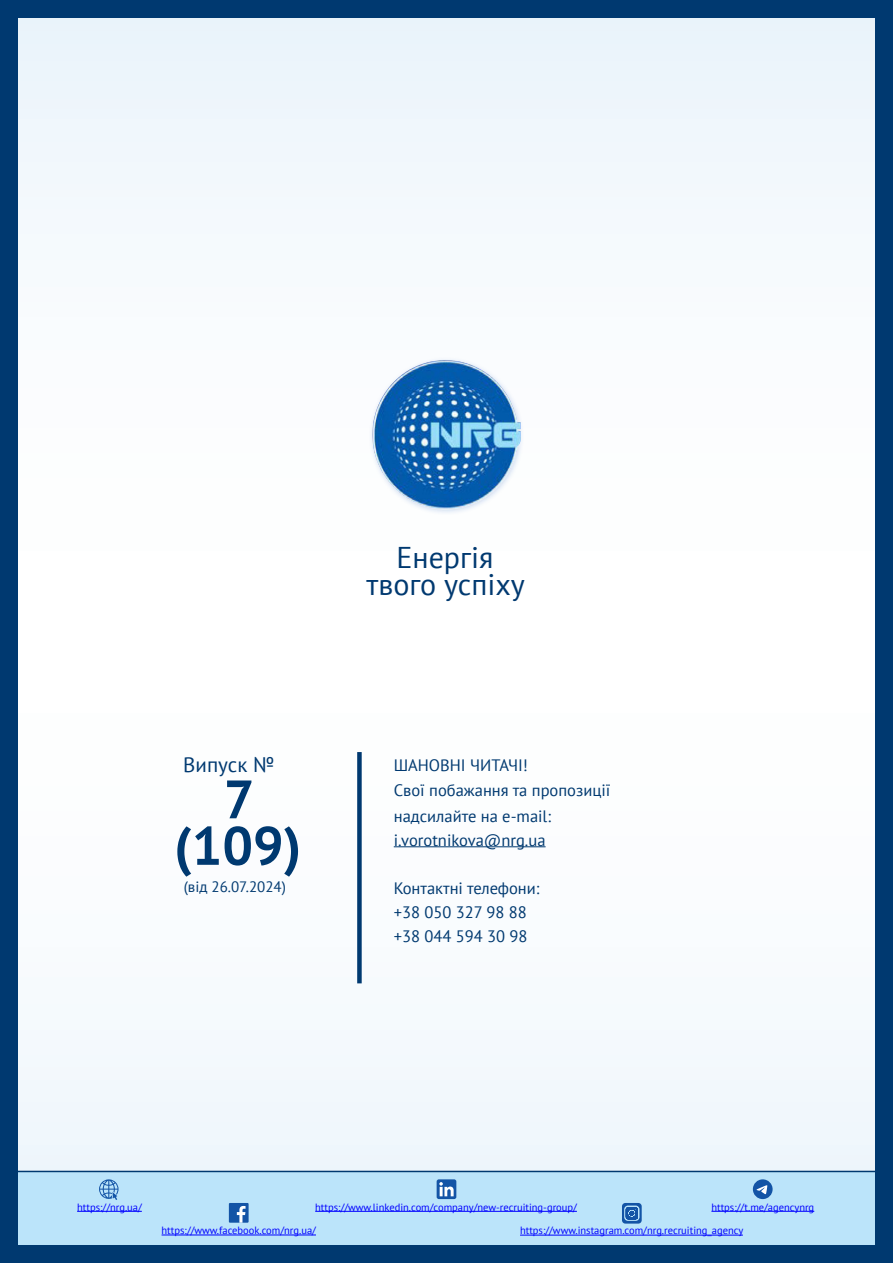
<style>
.page{position:relative;width:893px;height:1263px;background:#fff}
.page>*{position:absolute;margin:0;border:0;box-sizing:border-box;transform-origin:0 0}
.t1{font:700 54px "PT Sans";color:#003970}
.t2{font:30px "PT Sans";color:#003970}
.t3{font:21px "PT Sans";color:#003970}
.t4{font:16.5px "PT Sans";color:#003970}
.t5{font:15px "PT Sans";color:#003970}
.t6{font:10.5px "PT Sans";color:#00f}
</style>
<div class="page">
<div style="left:0;top:632px;width:893px;height:631px;background:#fafcfe"></div>
<div style="left:0;top:0;width:893px;height:631px;background:linear-gradient(to right,#f7fafd,#f7fafd)"></div>
<div style="left:0;top:1172px;width:893px;height:73px;background:#bbe4fa"></div>
<svg style="left:99px;top:1179px;width:20px;height:21px"></svg>
<div style="left:229px;top:1203px;width:20px;height:20px;background:#1354a6"></div>
<svg style="left:237px;top:1206px;width:9px;height:17px"></svg>
<div style="left:437px;top:1179px;width:19px;height:20px;background:#1354a6;border-radius:2px"></div>
<svg style="left:439px;top:1182px;width:15px;height:14px"></svg>
<svg style="left:622px;top:1203px;width:20px;height:20px"></svg>
<div style="left:753px;top:1179px;width:20px;height:20px;background:#1354a6;border-radius:50%"></div>
<svg style="left:757px;top:1185px;width:10px;height:9px"></svg>
<hr style="left:315px;top:1211px;width:262px;height:1px;background:#00f">
<hr style="left:711px;top:1211px;width:103px;height:1px;background:#00f">
<hr style="left:162px;top:1235px;width:154px;height:1px;background:#00f">
<img style="left:362px;top:347px;width:167px;height:169px">
<div style="left:357px;top:752px;width:5px;height:231px;background:#003970"></div>
<hr style="left:394px;top:846px;width:152px;height:1px;background:#003970">
<hr style="left:9px;top:1171px;width:884px;height:1px;background:#003970">
<hr style="left:77px;top:1211px;width:65px;height:1px;background:#00f">
<hr style="left:520px;top:1235px;width:223px;height:1px;background:#00f">
<div style="left:0;top:0;width:893px;height:1263px;border:18px solid #003970"></div>
<p class="t3" style="left:183px;top:751px;width:93px">Випуск №</p>
<p class="t1" style="left:224px;top:764px;width:32px">7</p>
<p class="t1" style="left:174px;top:810px;width:129px">(109)</p>
<p class="t5" style="left:184px;top:877px;width:104px">(від 26.07.2024)</p>
<p class="t2" style="left:396px;top:538px;width:99px">Енергія</p>
<p class="t2" style="left:366px;top:565px;width:160px">твого успіху</p>
<p class="t4" style="left:394px;top:754px;width:136px">ШАНОВНІ ЧИТАЧІ!</p>
<p class="t4" style="left:394px;top:780px;width:218px">Свої побажання та пропозиції</p>
<p class="t4" style="left:394px;top:805px;width:159px">надсилайте на e-mail:</p>
<p class="t4" style="left:394px;top:829px;width:153px">i.vorotnikova@nrg.ua</p>
<p class="t4" style="left:394px;top:877px;width:147px">Контактні телефони:</p>
<p class="t4" style="left:394px;top:901px;width:134px">+38 050 327 98 88</p>
<p class="t4" style="left:394px;top:925px;width:135px">+38 044 594 30 98</p>
<p class="t6" style="left:77px;top:1200px;width:66px">https://nrg.ua/</p>
<p class="t6" style="left:315px;top:1200px;width:263px">https://www.linkedin.com/company/new-recruiting-group/</p>
<p class="t6" style="left:711px;top:1200px;width:104px">https://t.me/agencynrg</p>
<p class="t6" style="left:162px;top:1224px;width:156px">https://www.facebook.com/nrg.ua/</p>
<p class="t6" style="left:520px;top:1224px;width:225px">https://www.instagram.com/nrg.recruiting_agency</p>
</div>
